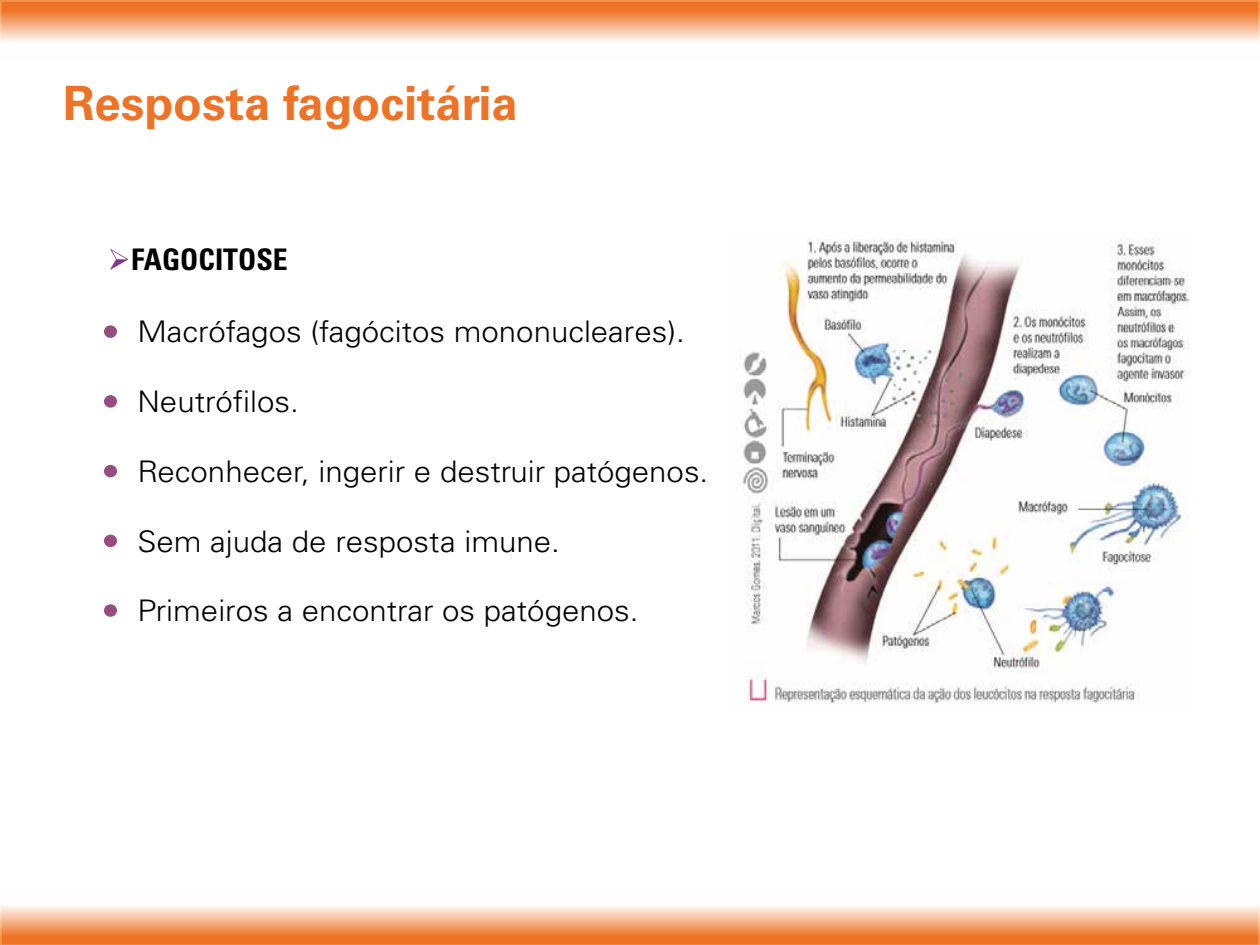
<style>
.page{position:relative;width:1260px;height:945px;background:#fff}
.page>*{position:absolute;margin:0;border:0;box-sizing:border-box;transform-origin:0 0}
.t1{font:700 47.25px "Univers LT Std";color:#ee7326}
.t2{font:300 29.75px "Univers LT Std";color:#000;scale:1.05 1}
.t3{font:700 condensed 29.75px "Univers LT Std";color:#000}
.s1{color:#82368c}
.s2{color:#964c7f}
</style>
<div class="page">
<svg style="left:0;top:0;width:1260px;height:42px;background:#f4a675"></svg>
<svg style="left:0;top:906px;width:1260px;height:39px;background:#f4a676"></svg>
<div style="left:104px;top:325px;width:13px;height:13px;border:2px solid #964c7f;border-radius:50%"></div>
<div style="left:104px;top:395px;width:13px;height:13px;border:2px solid #964c7f;border-radius:50%"></div>
<div style="left:104px;top:465px;width:13px;height:12px;border:2px solid #964c7f;border-radius:50%"></div>
<div style="left:104px;top:535px;width:13px;height:12px;border:2px solid #964c7f;border-radius:50%"></div>
<div style="left:104px;top:604px;width:13px;height:13px;border:2px solid #964c7f;border-radius:50%"></div>
<img style="left:737px;top:239px;width:453px;height:464px">
<h1 class="t1" style="left:63px;top:75px;width:456px">Resposta fagocitária</h1>
<p class="t3" style="left:108px;top:241px;width:182px"><span class="s1">➢</span>FAGOCITOSE</p>
<p class="t2" style="left:103px;top:314px;width:556px"><span class="s2">•</span> Macrófagos (fagócitos mononucleares).</p>
<p class="t2" style="left:103px;top:384px;width:188px"><span class="s2">•</span> Neutrófilos.</p>
<p class="t2" style="left:103px;top:453px;width:578px"><span class="s2">•</span> Reconhecer, ingerir e destruir patógenos.</p>
<p class="t2" style="left:103px;top:523px;width:437px"><span class="s2">•</span> Sem ajuda de resposta imune.</p>
<p class="t2" style="left:103px;top:593px;width:512px"><span class="s2">•</span> Primeiros a encontrar os patógenos.</p>
</div>
